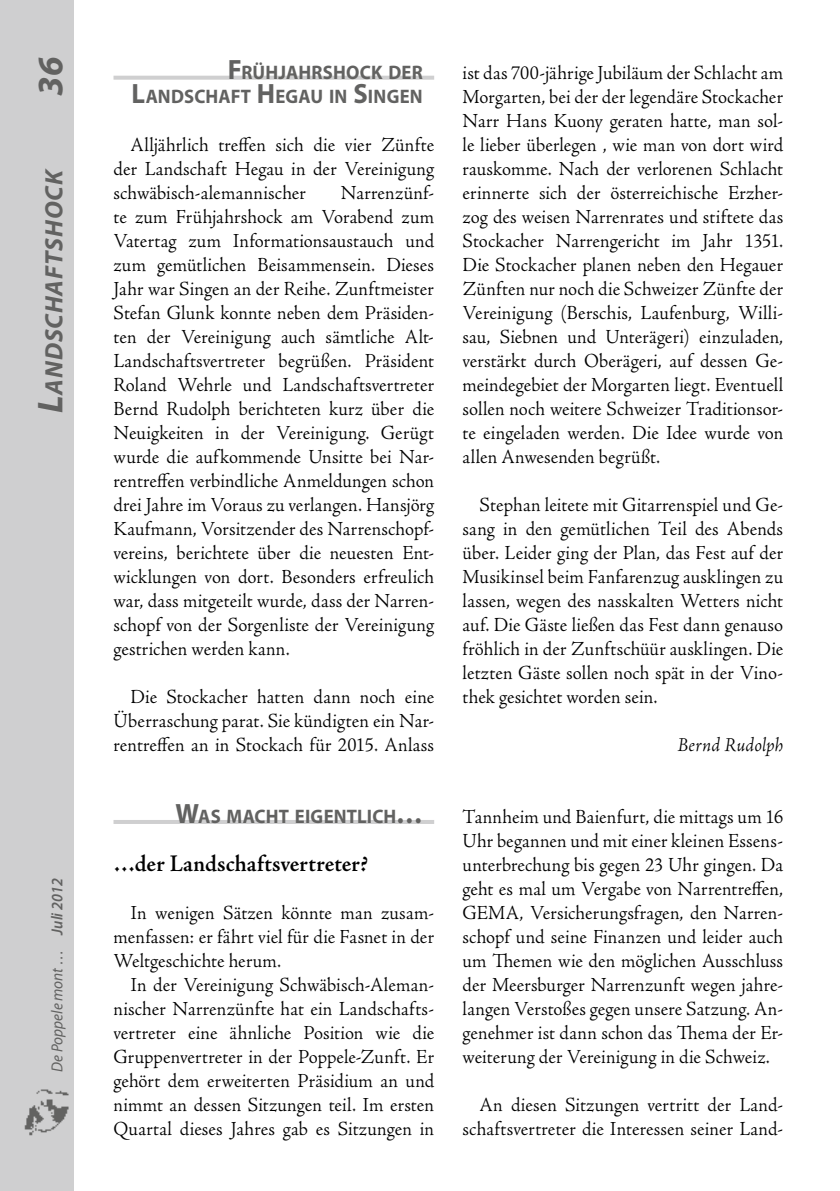
<style>
.page{position:relative;width:840px;height:1191px;background:#fff}
.page>*{position:absolute;margin:0;border:0;box-sizing:border-box;transform-origin:0 0}
.t1{font:italic 700 36px "Myriad Pro";color:#626261}
.t2{font:italic 700 25.2px "Myriad Pro";color:#626261}
.t3{font:600 24px "Adobe Jenson Pro";letter-spacing:.01em;color:#000;scale:.95 1}
.t4{font:300 20px/24px "Adobe Jenson Pro";letter-spacing:.01em;color:#000;text-align:justify;scale:.95 1}
.t5{font:italic 300 20px "Adobe Jenson Pro";letter-spacing:.01em;color:#000;scale:.95 1}
.t6{font:700 19.6px/24px "Myriad Pro";letter-spacing:.015em;color:#626261;text-align:right;scale:.95 1}
.t7{font:italic 16px "Myriad Pro";color:#626261;scale:.95 1}
.s1{font-size:36px}
.s2{font-weight:600}
.s3{font-size:28px}
</style>
<div class="page">
<div style="left:0;top:0;width:74px;height:1191px;background:#cfcfd0"></div>
<img style="left:24px;top:1089px;width:45px;height:47px">
<svg style="left:113px;top:76px;width:321px;height:4px"></svg>
<hr style="left:113px;top:820px;width:321px;height:4px;background:#cfcfd0">
<h1 class="t1" style="left:27px;top:96px;width:41px;rotate:-90deg">36</h1>
<p class="t2" style="left:37px;top:413px;width:246px;rotate:-90deg"><span class="s1">L</span>andschaftshock</p>
<p class="t7" style="left:47px;top:1071px;width:205px;rotate:-90deg">De Poppele mont … <span class="s2">Juli 2012</span></p>
<p class="t6" style="left:131px;top:59px;width:308px"><span class="s3">F</span>RÜHJAHRSHOCK DER<br><span class="s3">L</span>ANDSCHAFT <span class="s3">H</span> EGAU IN <span class="s3">S</span>INGEN</p>
<p class="t4" style="left:113px;top:133px;width:339px;text-indent:17px">Alljährlich treffen sich die vier Zünfte der Landschaft Hegau in der Vereinigung schwäbisch-alemannischer</p>
<p class="t4" style="left:113px;top:181px;width:339px;text-indent:227px">Narrenzünf&shy;te zum Frühjahrshock am Vorabend zum Vatertag zum Informationsaustauch und zum gemütlichen Beisammensein. Dieses Jahr war Singen an der Reihe. Zunftmeister Stefan Glunk konnte neben dem Präsiden&shy;ten der Vereinigung auch sämtliche Alt-Landschaftsvertreter begrüßen. Präsident Roland Wehrle und Landschaftsvertreter Bernd Rudolph berichteten kurz über die Neuigkeiten in der Vereinigung. Gerügt wurde die aufkommende Unsitte bei Nar&shy;rentreffen verbindliche Anmeldungen schon drei Jahre im Voraus zu verlangen. Hansjörg Kaufmann, Vorsitzender des Narrenschopf&shy;vereins, berichtete über die neuesten Ent&shy;wicklungen von dort. Besonders erfreulich war, dass mitgeteilt wurde, dass der Narren&shy;schopf von der Sorgenliste der Vereinigung gestrichen werden kann.</p>
<p class="t4" style="left:113px;top:685px;width:339px;text-indent:17px">Die Stockacher hatten dann noch eine Überraschung parat. Sie kündigten ein Nar&shy;rentreffen an in Stockach für 2015. Anlass</p>
<p class="t6" style="left:175px;top:803px;width:262px"><span class="s3">W</span>AS MACHT EIGENTLICH<span class="s3">…</span></p>
<p class="t3" style="left:113px;top:849px;width:269px">…der Landschaftsvertreter?</p>
<p class="t4" style="left:113px;top:901px;width:339px;text-indent:17px">In wenigen Sätzen könnte man zusam&shy;menfassen: er fährt viel für die Fasnet in der Weltgeschichte herum.</p>
<p class="t4" style="left:113px;top:973px;width:339px;text-indent:17px">In der Vereinigung Schwäbisch-Aleman&shy;nischer Narrenzünfte hat ein Landschafts&shy;vertreter eine ähnliche Position wie die Gruppenvertreter in der Poppele-Zunft. Er gehört dem erweiterten Präsidium an und nimmt an dessen Sitzungen teil. Im ersten Quartal dieses Jahres gab es Sitzungen in</p>
<p class="t4" style="left:462px;top:61px;width:339px">ist das 700-jährige Jubiläum der Schlacht am Morgarten, bei der der legendäre Stockacher Narr Hans Kuony geraten hatte, man sol&shy;le lieber überlegen , wie man von dort wird rauskomme. Nach der verlorenen Schlacht erinnerte sich der österreichische Erzher&shy;zog des weisen Narrenrates und stiftete das Stockacher Narrengericht im Jahr 1351.<br>Die Stockacher planen neben den Hegauer Zünften nur noch die Schweizer Zünfte der Vereinigung (Berschis, Laufenburg, Willi&shy;sau, Siebnen und Unterägeri) einzuladen, verstärkt durch Oberägeri, auf dessen Ge&shy;meindegebiet der Morgarten liegt. Eventuell sollen noch weitere Schweizer Traditionsor&shy;te eingeladen werden. Die Idee wurde von allen Anwesenden begrüßt.</p>
<p class="t4" style="left:462px;top:493px;width:339px;text-indent:17px">Stephan leitete mit Gitarrenspiel und Ge&shy;sang in den gemütlichen Teil des Abends über. Leider ging der Plan, das Fest auf der Musikinsel beim Fanfarenzug ausklingen zu lassen, wegen des nasskalten Wetters nicht auf. Die Gäste ließen das Fest dann genauso fröhlich in der Zunftschüür ausklingen. Die letzten Gäste sollen noch spät in der Vino&shy;thek gesichtet worden sein.</p>
<p class="t5" style="left:677px;top:733px;width:113px">Bernd Rudolph</p>
<p class="t4" style="left:462px;top:805px;width:339px">Tannheim und Baienfurt, die mittags um 16<br>Uhr begannen und mit einer kleinen Essens&shy;unterbrechung bis gegen 23 Uhr gingen. Da geht es mal um Vergabe von Narrentreffen, GEMA, Versicherungsfragen, den Narren&shy;schopf und seine Finanzen und leider auch um Themen wie den möglichen Ausschluss der Meersburger Narrenzunft wegen jahre&shy;langen Verstoßes gegen unsere Satzung. An&shy;genehmer ist dann schon das Thema der Er&shy;weiterung der Vereinigung in die Schweiz.</p>
<p class="t4" style="left:462px;top:1093px;width:339px;text-align:right">An diesen Sitzungen vertritt der Land&shy;schaftsvertreter die Interessen seiner Land-</p>
</div>
